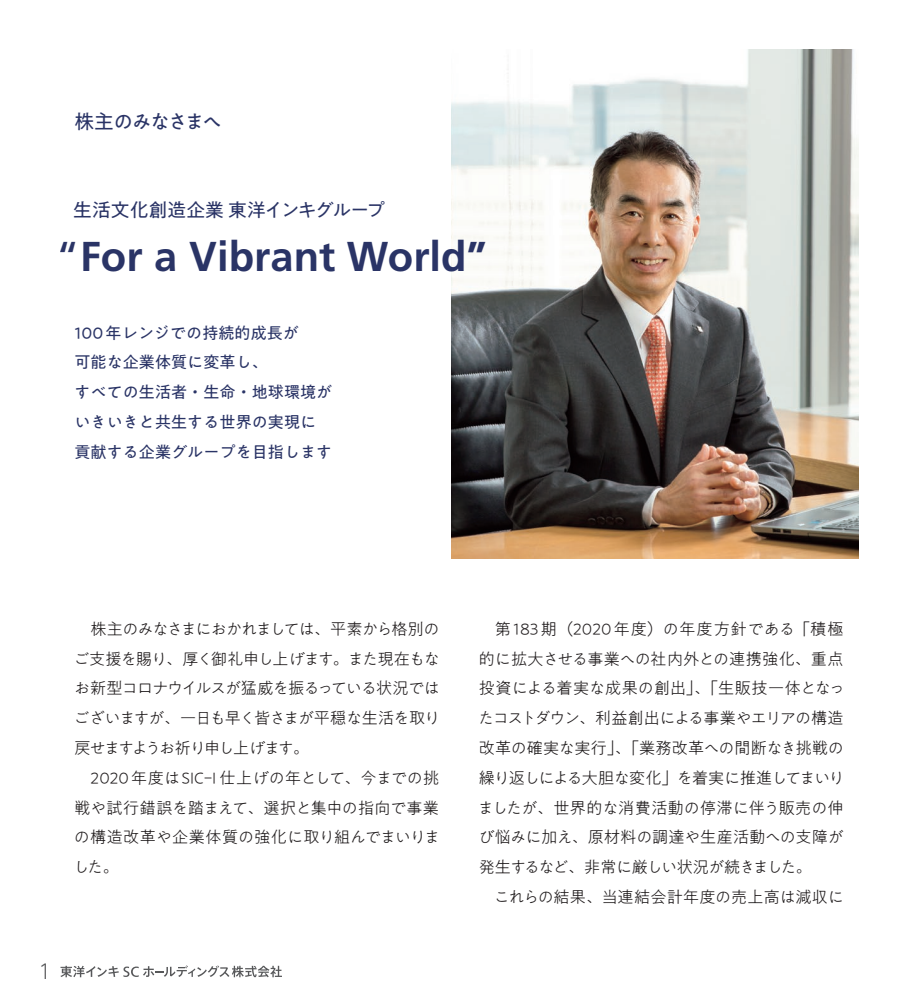
<style>
.page{position:relative;width:908px;height:1008px;background:#fff}
.page>*{position:absolute;margin:0;border:0;box-sizing:border-box;transform-origin:0 0}
.t1{font:700 41.65px "Frutiger";color:#2a3466}
.t2{font:19.78px "PA1 Gothic Std N";letter-spacing:-.08em;color:#2a3466}
.t3{font:300 19.78px "MO Clear Tone SG";color:#57585a}
.t4{font:18.9px "PA1 Gothic Std N";color:#2a3466}
.t5{font:300 16.1px/29.8px "PA1 Gothic Std";letter-spacing:-.025em;color:#231f20;text-align:justify}
.t6{font:16.1px/29.8px "PA1 Gothic Std N";color:#2a3466}
.t7{font:300 16.1px "PA1 Gothic Std";letter-spacing:-.005em;color:#231f20}
.s1{font-weight:400}
</style>
<div class="page">
<img style="left:451px;top:50px;width:407px;height:508px">
<svg style="left:60px;top:965px;width:222px;height:11px"></svg>
<p class="t2" style="left:74px;top:110px;width:149px">株主のみなさまへ</p>
<p class="t4" style="left:73px;top:199px;width:313px">生活文化創造企業 東洋インキグループ</p>
<h1 class="t1" style="left:57px;top:232px;width:431px"><span class="s1">“</span>For a Vibrant World”</h1>
<p class="t6" style="left:74px;top:319px;width:259px">100年レンジでの持続的成長が<br>可能な企業体質に変革し、<br>すべての生活者・生命・地球環境がいきいきと共生する世界の実現に貢献する企業グループを目指します</p>
<p class="t5" style="left:73px;top:614px;width:368px;text-indent:17px">株主のみなさまにおかれましては、平素から格別のご支援を賜り、厚く御礼申し上げます。また現在もなお新型コロナウイルスが猛威を振るっている状況ではございますが、一日も早く皆さまが平穏な生活を取り戻せますようお祈り申し上げます。</p>
<p class="t5" style="left:73px;top:763px;width:368px;text-indent:17px">2020年度はSIC-Ⅰ仕上げの年として、今までの挑戦や試行錯誤を踏まえて、選択と集中の指向で事業の構造改革や企業体質の強化に取り組んでまいりました。</p>
<p class="t3" style="left:38px;top:957px;width:14px">1</p>
<p class="t5" style="left:478px;top:614px;width:369px;text-indent:17px">第183期（2020年度）の年度方針である「積極的に拡大させる事業への社内外との連携強化、重点投資による着実な成果の創出」、「生販技一体となったコストダウン、利益創出による事業やエリアの構造改革の確実な実行」、「業務改革への間断なき挑戦の繰り返しによる大胆な変化」を着実に推進してまいりましたが、世界的な消費活動の停滞に伴う販売の伸び悩みに加え、原材料の調達や生産活動への支障が発生するなど、非常に厳しい状況が続きました。</p>
<p class="t7" style="left:494px;top:887px;width:352px">これらの結果、当連結会計年度の売上高は減収に</p>
</div>
